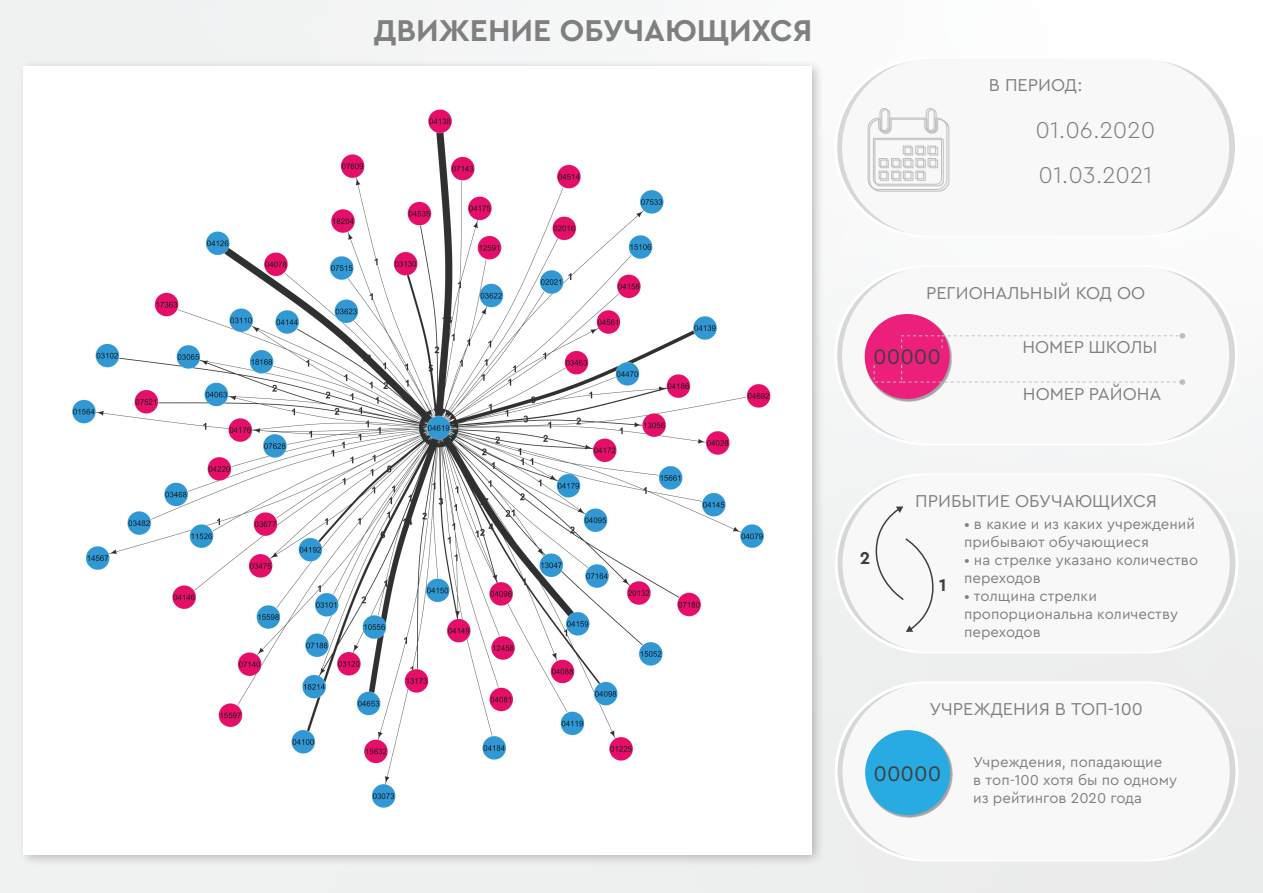
<style>
.page{position:relative;width:1263px;height:893px;background:#f3f4f3}
.page>*{position:absolute;margin:0;border:0;box-sizing:border-box;transform-origin:0 0}
.t1{font:700 31.5px "Cera Pro";color:#7f7f7f}
.t2{font:300 24px/45px "Cera Pro";color:#7f807f}
.t3{font:22.05px "Cera Pro";color:#3f3f3f}
.t4{font:18px "Cera Pro";color:#7f807f}
.t5{font:700 18px "Cera Pro";color:#3f3f3f}
.t6{font:15px/18px "Cera Pro";color:#7f807f}
</style>
<div class="page">
<svg style="left:836px;top:267px;width:400px;height:177px"></svg>
<div style="left:842px;top:267px;width:387px;height:177px;background:#f7f8f7;border-radius:89px"></div>
<img style="left:865px;top:314px;width:87px;height:88px">
<div style="left:865px;top:314px;width:85px;height:85px;background:#ed1f7d;border-radius:50%"></div>
<svg style="left:873px;top:364px;width:312px;height:21px"></svg>
<svg style="left:901px;top:333px;width:284px;height:16px"></svg>
<svg style="left:839px;top:477px;width:395px;height:172px"></svg>
<div style="left:842px;top:475px;width:388px;height:177px;background:#f7f8f7;border-radius:89px"></div>
<svg style="left:875px;top:506px;width:59px;height:126px"></svg>
<svg style="left:836px;top:683px;width:401px;height:177px"></svg>
<div style="left:842px;top:683px;width:388px;height:177px;background:#f7f8f7;border-radius:89px"></div>
<img style="left:865px;top:730px;width:88px;height:88px">
<div style="left:865px;top:730px;width:85px;height:85px;background:#27abe2;border-radius:50%"></div>
<svg style="left:836px;top:59px;width:400px;height:177px"></svg>
<div style="left:842px;top:59px;width:387px;height:177px;background:#f7f8f7;border-radius:89px"></div>
<img style="left:874px;top:123px;width:76px;height:69px">
<svg style="left:867px;top:108px;width:80px;height:82px"></svg>
<div style="left:891px;top:158px;width:8px;height:9px;border:1px solid #bfbebe"></div>
<div style="left:915px;top:158px;width:9px;height:9px;border:1px solid #bfbebe"></div>
<div style="left:903px;top:146px;width:8px;height:8px;border:1px solid #bfbebe"></div>
<div style="left:927px;top:146px;width:9px;height:8px;border:1px solid #bfbebe"></div>
<img style="left:22px;top:64px;width:800px;height:800px">
<img style="left:24px;top:66px;width:788px;height:788px">
<h1 class="t1" style="left:374px;top:9px;width:440px">ДВИЖЕНИЕ ОБУЧАЮЩИХСЯ</h1>
<p class="t4" style="left:989px;top:73px;width:95px">В ПЕРИОД:</p>
<h2 class="t2" style="left:1035px;top:106px;width:121px">01.06.2020<br>01.03.2021</h2>
<p class="t4" style="left:926px;top:281px;width:221px">РЕГИОНАЛЬНЫЙ КОД ОО</p>
<p class="t4" style="left:1022px;top:335px;width:136px">НОМЕР ШКОЛЫ</p>
<p class="t4" style="left:1023px;top:382px;width:140px">НОМЕР РАЙОНА</p>
<h3 class="t3" style="left:873px;top:342px;width:69px">00000</h3>
<p class="t5" style="left:860px;top:546px;width:12px">2</p>
<p class="t4" style="left:915px;top:489px;width:243px">ПРИБЫТИЕ ОБУЧАЮЩИХСЯ</p>
<p class="t5" style="left:939px;top:573px;width:9px">1</p>
<p class="t6" style="left:964px;top:514px;width:232px">• в какие и из каких учреждений прибывают обучающиеся</p>
<p class="t6" style="left:964px;top:550px;width:236px">• на стрелке указано количество переходов</p>
<p class="t6" style="left:964px;top:586px;width:216px">• толщина стрелки пропорциональна количеству переходов</p>
<p class="t4" style="left:929px;top:697px;width:215px">УЧРЕЖДЕНИЯ В ТОП-100</p>
<p class="t6" style="left:973px;top:752px;width:205px">Учреждения, попадающие<br>в топ-100 хотя бы по одному из рейтингов 2020 года</p>
<h3 class="t3" style="left:873px;top:758px;width:69px">00000</h3>
</div>
